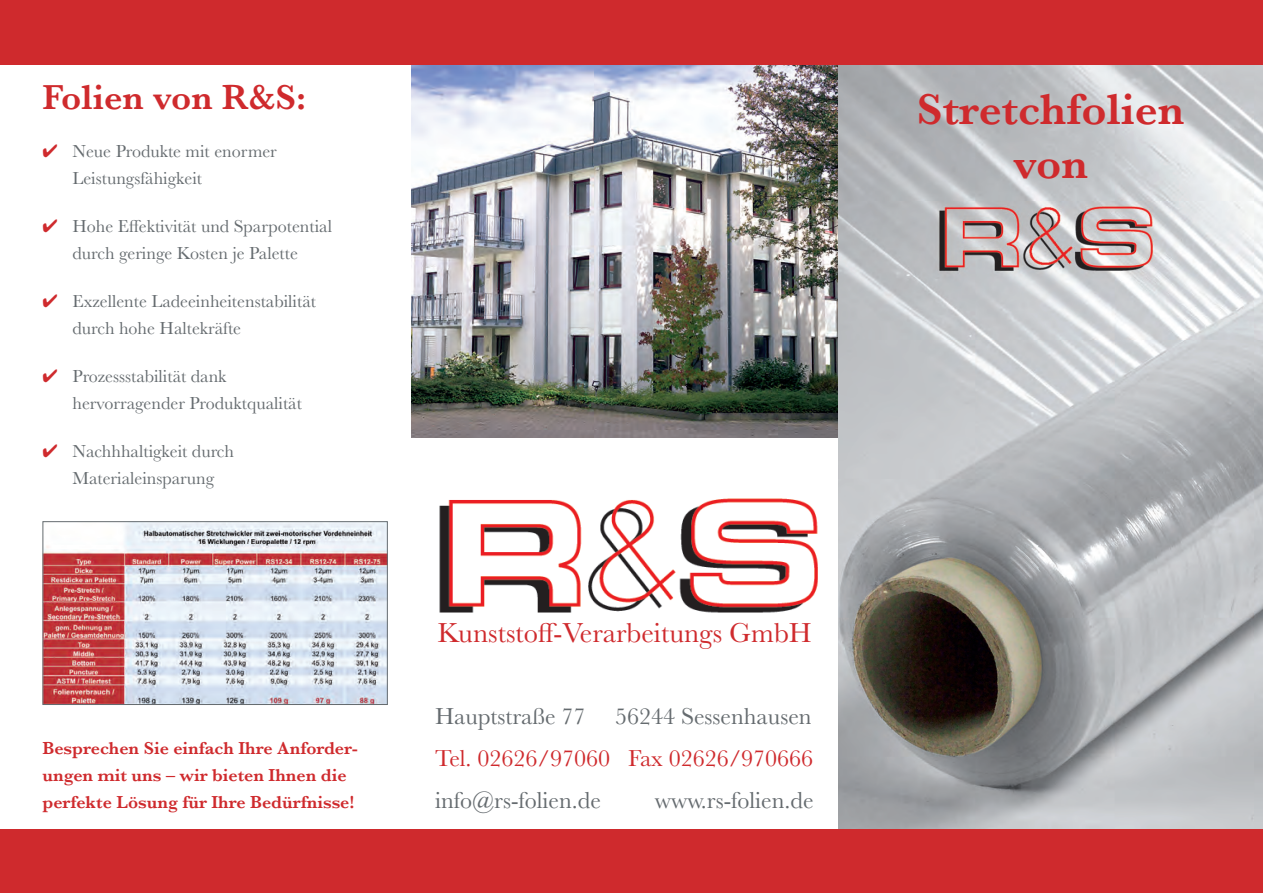
<style>
.page{position:relative;width:1263px;height:893px;background:#fff}
.page>*{position:absolute;margin:0;border:0;box-sizing:border-box;transform-origin:0 0}
.t1{font:600 45px/54px "Baskerville";color:#cf2a2d;text-align:center}
.t2{font:600 36px "Baskerville";color:#cf2a2d}
.t3{font:28.5px "Baskerville";color:#cf2a2d}
.t4{font:24px "Baskerville";color:#656b6f}
.t5{font:24px "Baskerville";color:#cf2a2d}
.t6{font:18px/27px "Baskerville";color:#656b6f}
.t7{font:600 18px/27px "Baskerville";color:#cf2a2d}
.s1{color:#cf2a2d}
</style>
<div class="page">
<img style="left:412px;top:64px;width:426px;height:374px">
<img style="left:439px;top:498px;width:379px;height:115px">
<img style="left:838px;top:64px;width:425px;height:765px">
<div style="left:0;top:829px;width:1263px;height:64px;background:#cf2a2d"></div>
<div style="left:0;top:0;width:1263px;height:64px;background:#cf2a2d"></div>
<img style="left:45px;top:523px;width:341px;height:180px">
<div style="left:43px;top:521px;width:345px;height:184px;border:1px solid #656b6f"></div>
<h2 class="t2" style="left:43px;top:72px;width:265px">Folien von R&amp;S:</h2>
<p class="t6" style="left:73px;top:138px;width:206px;text-indent:-30px"><span class="s1">✔</span> Neue Produkte mit enormer<br>Leistungsfähigkeit</p>
<p class="t6" style="left:43px;top:213px;width:291px;text-align:center"><span class="s1">✔</span> Hohe Effektivität und Sparpotential durch geringe Kosten je Palette</p>
<p class="t6" style="left:73px;top:288px;width:245px;text-indent:-30px"><span class="s1">✔</span> Exzellente Ladeeinheitenstabilität durch hohe Haltekräfte</p>
<p class="t6" style="left:73px;top:363px;width:231px;text-indent:-30px"><span class="s1">✔</span> Prozessstabilität dank hervorragender Produktqualität</p>
<p class="t6" style="left:43px;top:438px;width:193px;text-align:center"><span class="s1">✔</span> Nachhhaltigkeit durch<br>Materialeinsparung</p>
<p class="t7" style="left:43px;top:734px;width:317px">Besprechen Sie einfach Ihre Anforder&shy;ungen mit uns – wir bieten Ihnen die perfekte Lösung für Ihre Bedürfnisse!</p>
<h3 class="t3" style="left:437px;top:615px;width:376px">Kunststoff-Verarbeitungs GmbH</h3>
<h3 class="t4" style="left:435px;top:701px;width:378px">Hauptstraße 77 56244 Sessenhausen</h3>
<h3 class="t5" style="left:435px;top:743px;width:380px">Tel. 02626/97060 Fax 02626/970666</h3>
<h3 class="t4" style="left:435px;top:785px;width:167px">info@rs-folien.de</h3>
<h3 class="t4" style="left:655px;top:785px;width:160px">www.rs-folien.de</h3>
<h1 class="t1" style="left:917px;top:82px;width:269px">Stretchfolien von</h1>
</div>
